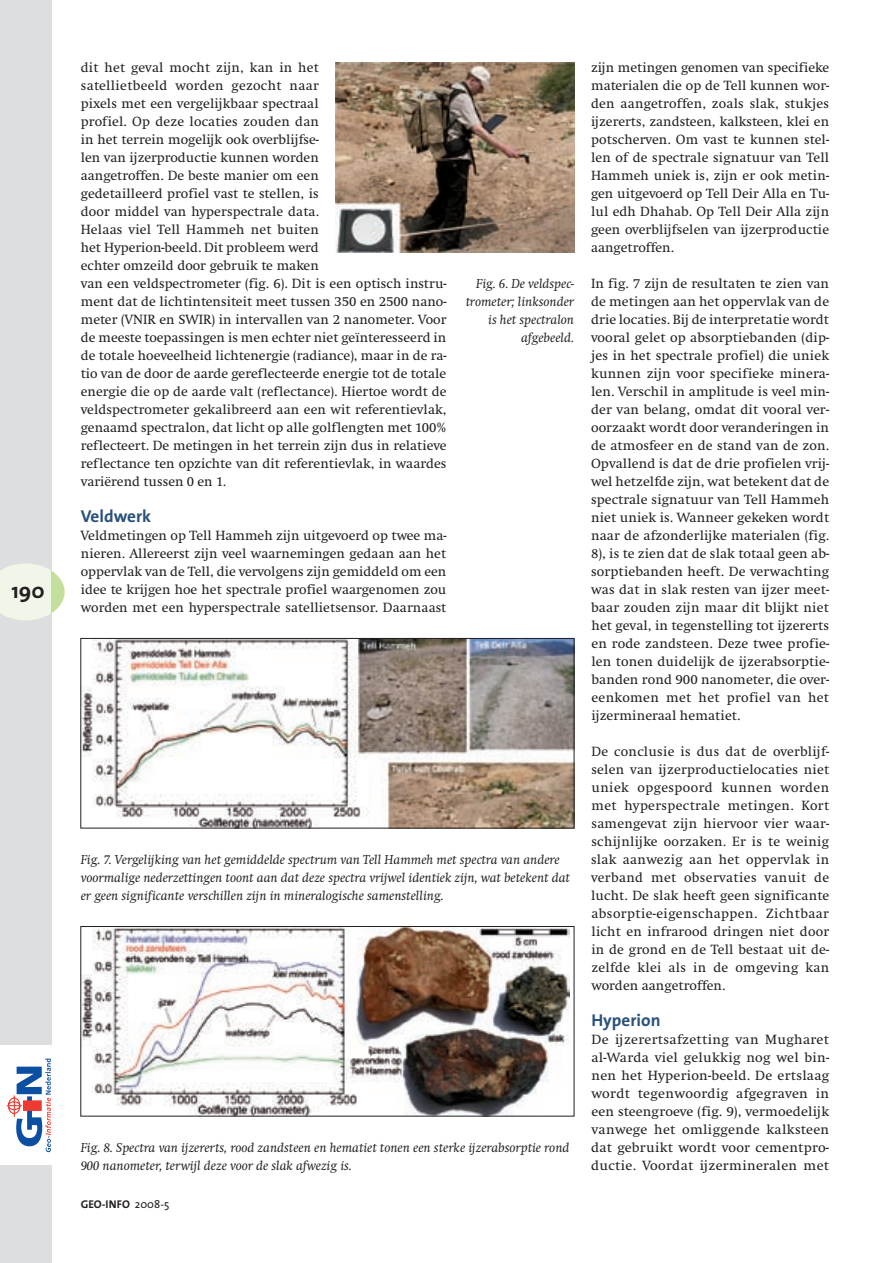
<style>
.page{position:relative;width:893px;height:1263px;background:#fff}
.page>*{position:absolute;margin:0;border:0;box-sizing:border-box;transform-origin:0 0}
.t1{font:700 21.75px "The Sans";color:#231f20}
.t2{font:700 17.25px "The Sans";color:#29517a}
.t3{font:13.8px/18px "Swift";color:#231f20;text-align:justify}
.t4{font:italic 13.5px/18px "Swift";color:#231f20}
.t5{font:700 11.25px "The Sans";color:#231f20}
.s1{font-weight:400}
</style>
<div class="page">
<div style="left:0;top:0;width:51px;height:1263px;background:#dddee0"></div>
<div style="left:0;top:1045px;width:51px;height:119px;background:#fff"></div>
<svg style="left:7px;top:1058px;width:44px;height:94px"></svg>
<svg style="left:0;top:563px;width:65px;height:57px"></svg>
<img style="left:336px;top:62px;width:238px;height:190px">
<img style="left:82px;top:640px;width:490px;height:186px">
<div style="left:80px;top:638px;width:494px;height:190px;border:1px solid #231f20"></div>
<img style="left:82px;top:928px;width:487px;height:186px">
<div style="left:80px;top:926px;width:494px;height:190px;border:1px solid #231f20"></div>
<h1 class="t1" style="left:11px;top:573px;width:35px">190</h1>
<p class="t3" style="left:81px;top:59px;width:367px;text-align:left">dit het geval mocht zijn, kan in het<br>satellietbeeld worden gezocht naar<br>pixels met een vergelijkbaar spectraal<br>profiel. Op deze locaties zouden dan<br>in het terrein mogelijk ook overblijfse-<br>len van ijzerproductie kunnen worden<br>aangetroffen. De beste manier om een<br>gedetailleerd profiel vast te stellen, is<br>door middel van hyperspectrale data.<br>Helaas viel Tell Hammeh net buiten<br>het Hyperion-beeld. Dit probleem werd<br>echter omzeild door gebruik te maken<br>van een veldspectrometer (fig. 6). Dit is een optisch instru&shy;ment dat de lichtintensiteit meet tussen 350 en 2500 nano&shy;meter (VNIR en SWIR) in intervallen van 2 nanometer. Voor de meeste toepassingen is men echter niet geïnteresseerd in de totale hoeveelheid lichtenergie (radiance), maar in de ra&shy;tio van de door de aarde gereflecteerde energie tot de totale energie die op de aarde valt (reflectance). Hiertoe wordt de veldspectrometer gekalibreerd aan een wit referentievlak, genaamd spectralon, dat licht op alle golflengten met 100% reflecteert. De metingen in het terrein zijn dus in relatieve reflectance ten opzichte van dit referentievlak, in waardes variërend tussen 0 en 1.</p>
<p class="t2" style="left:81px;top:502px;width:72px">Veldwerk</p>
<p class="t3" style="left:81px;top:527px;width:367px">Veldmetingen op Tell Hammeh zijn uitgevoerd op twee ma&shy;nieren. Allereerst zijn veel waarnemingen gedaan aan het oppervlak van de Tell, die vervolgens zijn gemiddeld om een idee te krijgen hoe het spectrale profiel waargenomen zou worden met een hyperspectrale satellietsensor. Daarnaast</p>
<p class="t4" style="left:466px;top:275px;width:110px;text-align:right">Fig. 6. De veldspec&shy;trometer; linksonder is het spectralon afgebeeld.</p>
<p class="t4" style="left:81px;top:851px;width:491px">Fig. 7. Vergelijking van het gemiddelde spectrum van Tell Hammeh met spectra van andere voormalige nederzettingen toont aan dat deze spectra vrijwel identiek zijn, wat betekent dat er geen significante verschillen zijn in mineralogische samenstelling.</p>
<p class="t4" style="left:81px;top:1139px;width:490px">Fig. 8. Spectra van ijzererts, rood zandsteen en hematiet tonen een sterke ijzerabsorptie rond<br>900 nanometer, terwijl deze voor de slak afwezig is.</p>
<p class="t5" style="left:81px;top:1195px;width:90px">GEO-INFO <span class="s1">2008-5</span></p>
<p class="t3" style="left:591px;top:59px;width:240px">zijn metingen genomen van specifieke materialen die op de Tell kunnen wor&shy;den aangetroffen, zoals slak, stukjes ijzererts, zandsteen, kalksteen, klei en potscherven. Om vast te kunnen stel&shy;len of de spectrale signatuur van Tell Hammeh uniek is, zijn er ook metin&shy;gen uitgevoerd op Tell Deir Alla en Tu&shy;lul edh Dhahab. Op Tell Deir Alla zijn geen overblijfselen van ijzerproductie aangetroffen.</p>
<p class="t3" style="left:591px;top:275px;width:240px">In fig. 7 zijn de resultaten te zien van de metingen aan het oppervlak van de drie locaties. Bij de interpretatie wordt vooral gelet op absorptiebanden (dip&shy;jes in het spectrale profiel) die uniek kunnen zijn voor specifieke minera&shy;len. Verschil in amplitude is veel min&shy;der van belang, omdat dit vooral ver&shy;oorzaakt wordt door veranderingen in de atmosfeer en de stand van de zon.<br>Opvallend is dat de drie profielen vrij&shy;wel hetzelfde zijn, wat betekent dat de spectrale signatuur van Tell Hammeh niet uniek is. Wanneer gekeken wordt naar de afzonderlijke materialen (fig.<br>8), is te zien dat de slak totaal geen ab&shy;sorptiebanden heeft. De verwachting was dat in slak resten van ijzer meet&shy;baar zouden zijn maar dit blijkt niet het geval, in tegenstelling tot ijzererts en rode zandsteen. Deze twee profie&shy;len tonen duidelijk de ijzerabsorptie&shy;banden rond 900 nanometer, die over&shy;eenkomen met het profiel van het ijzermineraal hematiet.</p>
<p class="t3" style="left:591px;top:743px;width:240px">De conclusie is dus dat de overblijf&shy;selen van ijzerproductielocaties niet uniek opgespoord kunnen worden met hyperspectrale metingen. Kort samengevat zijn hiervoor vier waar&shy;schijnlijke oorzaken. Er is te weinig slak aanwezig aan het oppervlak in verband met observaties vanuit de lucht. De slak heeft geen significante absorptie-eigenschappen. Zichtbaar licht en infrarood dringen niet door in de grond en de Tell bestaat uit de&shy;zelfde klei als in de omgeving kan worden aangetroffen.</p>
<p class="t2" style="left:591px;top:1006px;width:71px">Hyperion</p>
<p class="t3" style="left:591px;top:1031px;width:240px">De ijzerertsafzetting van Mugharet al-Warda viel gelukkig nog wel bin&shy;nen het Hyperion-beeld. De ertslaag wordt tegenwoordig afgegraven in een steengroeve (fig. 9), vermoedelijk vanwege het omliggende kalksteen dat gebruikt wordt voor cementpro&shy;ductie. Voordat ijzermineralen met</p>
</div>
